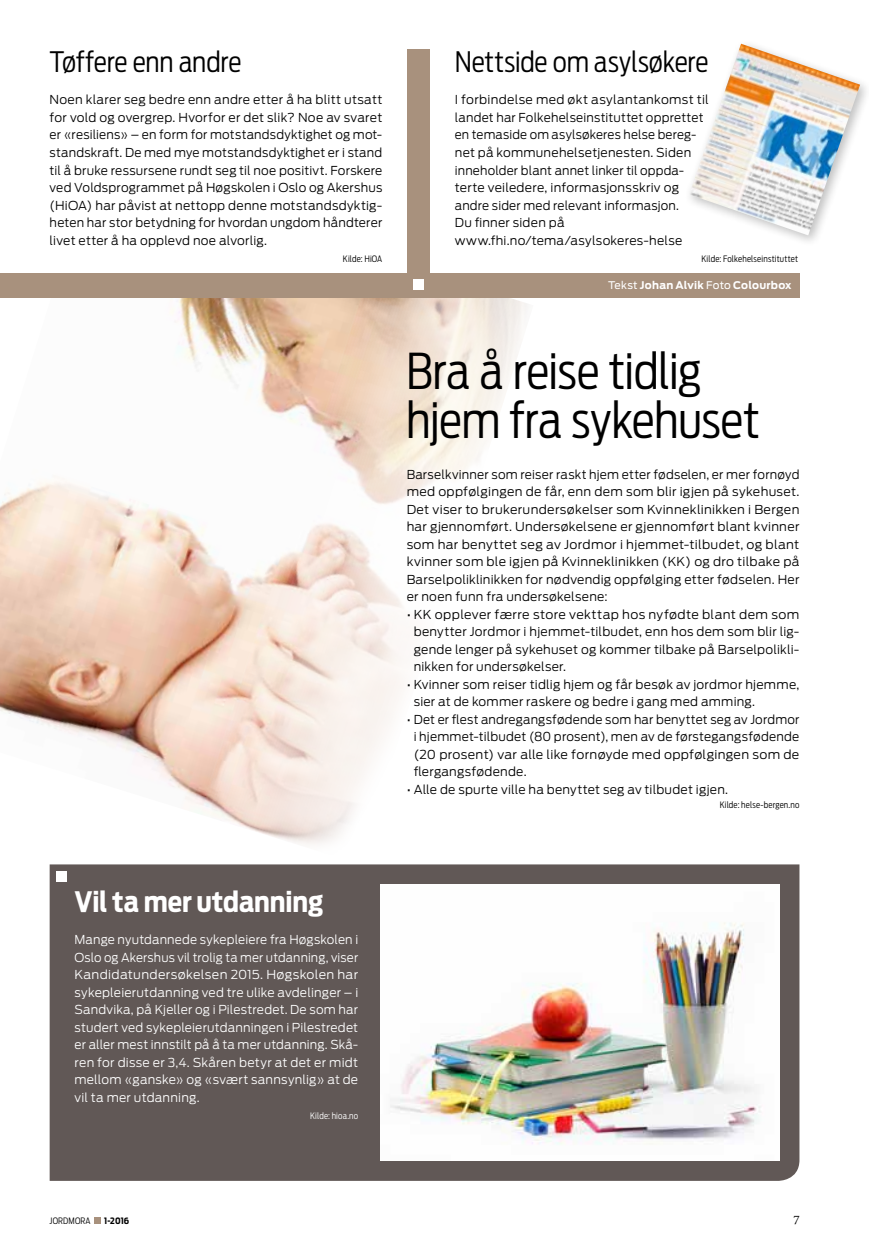
<style>
.page{position:relative;width:869px;height:1241px;background:#fff}
.page>*{position:absolute;margin:0;border:0;box-sizing:border-box;transform-origin:0 0}
.t1{font:300 49px/49px "Antenna Cond";letter-spacing:-.01em;color:#000}
.t2{font:300 28px "Antenna Cond";letter-spacing:-.005em;color:#000}
.t3{font:700 28px "Antenna Cond";letter-spacing:-.005em;color:#fff}
.t4{font:13.12px "Whitman Roman LF";color:#000}
.t5{font:300 12.25px/17.5px "Antenna";letter-spacing:.02em;color:#000;text-align:justify}
.t6{font:300 12.25px/17.5px "Antenna";letter-spacing:.02em;color:#fff;text-align:justify}
.t7{font:700 10.5px "Antenna";letter-spacing:.02em;color:#fff}
.t8{font:300 8.75px "Antenna Cond";letter-spacing:.02em;color:#000}
.t9{font:300 8.75px "Antenna Cond";letter-spacing:.02em;color:#fff}
.t10{font:700 8.75px "Antenna Cond";color:#000}
.s1{font-weight:400}
</style>
<div class="page">
<div style="left:94px;top:1216px;width:6px;height:7px;background:#a8917d"></div>
<img style="left:0;top:298px;width:528px;height:546px">
<div style="left:0;top:273px;width:799px;height:25px;background:#a8917d"></div>
<div style="left:413px;top:279px;width:11px;height:11px;background:#fff"></div>
<div style="left:407px;top:50px;width:22px;height:228px;background:#a8917d"></div>
<div style="left:50px;top:864px;width:749px;height:316px;background:#615856"></div>
<div style="left:56px;top:870px;width:11px;height:11px;background:#fff"></div>
<img style="left:689px;top:44px;width:170px;height:191px">
<img style="left:380px;top:884px;width:398px;height:275px">
<h2 class="t2" style="left:50px;top:45px;width:193px">Tøffere enn andre</h2>
<p class="t5" style="left:50px;top:91px;width:334px">Noen klarer seg bedre enn andre etter å ha blitt utsatt for vold og overgrep. Hvorfor er det slik? Noe av svaret er «resiliens» – en form for motstandsdyktighet og mot&shy;standskraft. De med mye motstandsdyktighet er i stand til å bruke ressursene rundt seg til noe positivt. Forskere ved Voldsprogrammet på Høgskolen i Oslo og Akershus (HiOA) har påvist at nettopp denne motstandsdyktig&shy;heten har stor betydning for hvordan ungdom håndterer livet etter å ha opplevd noe alvorlig.</p>
<p class="t8" style="left:343px;top:253px;width:41px">Kilde: HiOA</p>
<h2 class="t2" style="left:454px;top:45px;width:255px">Nettside om asylsøkere</h2>
<p class="t5" style="left:454px;top:91px;width:255px;text-align:left">I forbindelse med økt asylantankomst til landet har Folkehelseinstituttet opprettet en temaside om asylsøkeres helse bereg&shy;net på kommunehelsetjenesten. Siden inneholder blant annet linker til oppda&shy;terte veiledere, informasjonsskriv og andre sider med relevant informasjon.<br>Du finner siden på www.fhi.no/tema/asylsokeres-helse</p>
<p class="t8" style="left:701px;top:253px;width:98px">Kilde: Folkehelseinstituttet</p>
<p class="t7" style="left:607px;top:279px;width:185px"><span class="s1">Tekst</span> Johan Alvik <span class="s1">Foto</span> Colourbox</p>
<h1 class="t1" style="left:406px;top:347px;width:355px">Bra å reise tidlig hjem fra sykehuset</h1>
<p class="t5" style="left:406px;top:465px;width:394px">Barselkvinner som reiser raskt hjem etter fødselen, er mer fornøyd med oppfølgingen de får, enn dem som blir igjen på sykehuset.<br>Det viser to brukerundersøkelser som Kvinneklinikken i Bergen har gjennomført. Undersøkelsene er gjennomført blant kvinner som har benyttet seg av Jordmor i hjemmet-tilbudet, og blant kvinner som ble igjen på Kvinneklinikken (KK) og dro tilbake på Barselpoliklinikken for nødvendig oppfølging etter fødselen. Her er noen funn fra undersøkelsene:</p>
<p class="t5" style="left:413px;top:605px;width:387px;text-indent:-7px">• KK opplever færre store vekttap hos nyfødte blant dem som benytter Jordmor i hjemmet-tilbudet, enn hos dem som blir lig&shy;gende lenger på sykehuset og kommer tilbake på Barselpolikli&shy;nikken for undersøkelser.</p>
<p class="t5" style="left:413px;top:675px;width:387px;text-indent:-7px">• Kvinner som reiser tidlig hjem og får besøk av jordmor hjemme, sier at de kommer raskere og bedre i gang med amming.</p>
<p class="t5" style="left:413px;top:710px;width:387px;text-indent:-7px">• Det er flest andregangsfødende som har benyttet seg av Jordmor i hjemmet-tilbudet (80 prosent), men av de førstegangsfødende (20 prosent) var alle like fornøyde med oppfølgingen som de flergangsfødende.</p>
<p class="t5" style="left:406px;top:780px;width:323px">• Alle de spurte ville ha benyttet seg av tilbudet igjen.</p>
<p class="t8" style="left:719px;top:799px;width:81px">Kilde: helse-bergen.no</p>
<h2 class="t3" style="left:74px;top:884px;width:250px">Vil ta mer utdanning</h2>
<p class="t6" style="left:74px;top:930px;width:285px">Mange nyutdannede sykepleiere fra Høgskolen i Oslo og Akershus vil trolig ta mer utdanning, viser Kandidatundersøkelsen 2015. Høgskolen har sykepleierutdanning ved tre ulike avdelinger – i Sandvika, på Kjeller og i Pilestredet. De som har studert ved sykepleierutdanningen i Pilestredet er aller mest innstilt på å ta mer utdanning. Skå&shy;ren for disse er 3,4. Skåren betyr at det er midt mellom «ganske» og «svært sannsynlig» at de vil ta mer utdanning.</p>
<p class="t9" style="left:310px;top:1110px;width:49px">Kilde: hioa.no</p>
<p class="t8" style="left:50px;top:1214px;width:43px">JORDMORA</p>
<p class="t10" style="left:104px;top:1214px;width:26px">1-2016</p>
<p class="t4" style="left:793px;top:1212px;width:7px">7</p>
</div>
